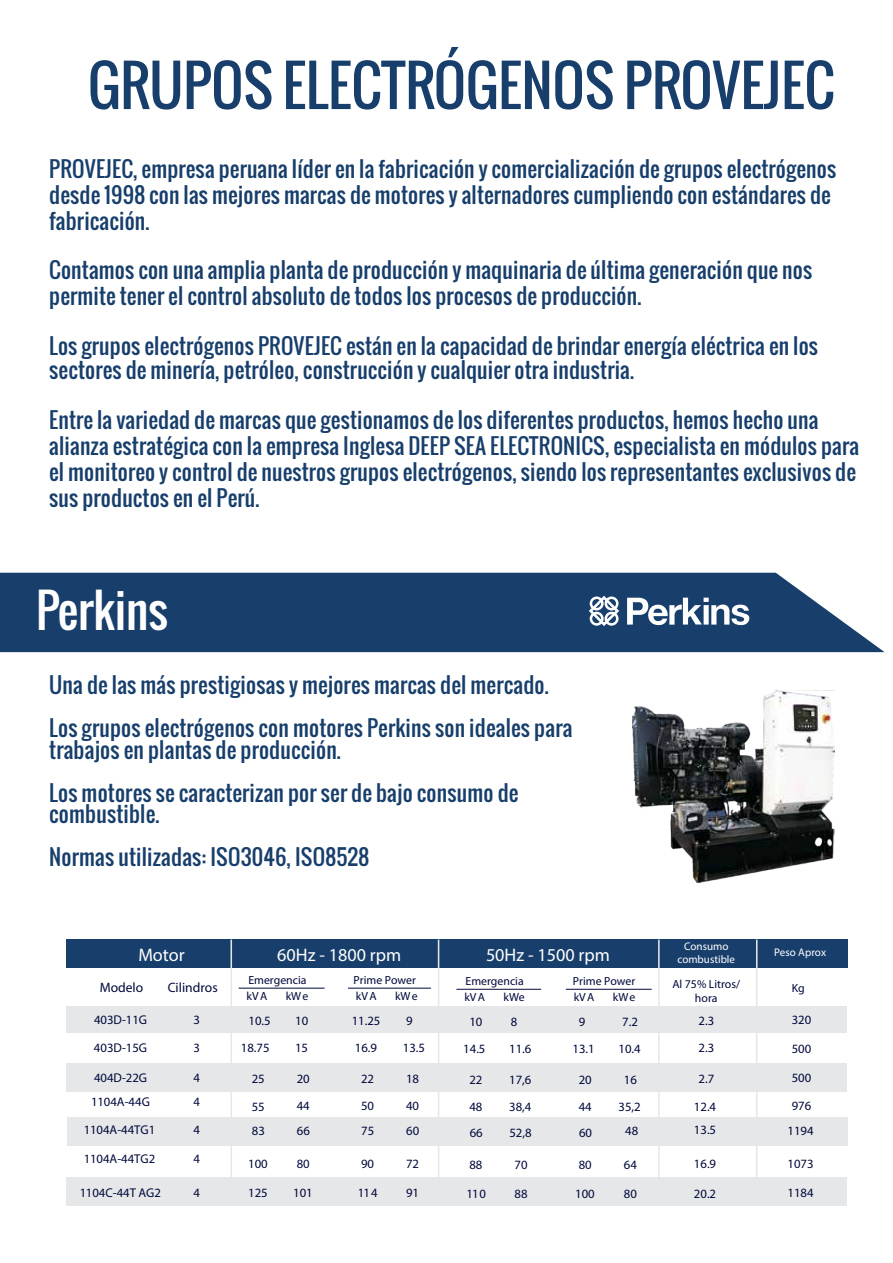
<style>
.page{position:relative;width:893px;height:1263px;background:#fff}
.page>*{position:absolute;margin:0;border:0;box-sizing:border-box;transform-origin:0 0}
.t1{font:55.35px "Oswald";color:#183f6c}
.t2{font:46.2px "Oswald";color:#fff}
.t3{font:21.6px/26.1px "Oswald";letter-spacing:.01em;color:#183f6c}
.t4{font:18.15px "Futura X Blk Cn It BT";color:#fff}
.t5{font:700 13.65px "Arial";color:#00093b}
.t6{font:12.75px/26.8px "Arial";color:#00093b}
.t7{font:700 11.85px/14.1px "Arial";color:#00093b;text-align:center}
.t8{font:11.1px/13.4px "Futura X Blk Cn It BT";color:#fff;text-align:center}
</style>
<div class="page">
<div style="left:0;top:573px;width:885px;height:79px;background:#183f6c"></div>
<svg style="left:589px;top:596px;width:30px;height:30px"></svg>
<svg style="left:627px;top:598px;width:123px;height:28px"></svg>
<img style="left:632px;top:690px;width:203px;height:192px">
<div style="left:66px;top:1177px;width:781px;height:28px;background:#e6e7e8"></div>
<div style="left:66px;top:1006px;width:781px;height:27px;background:#e6e7e8"></div>
<div style="left:67px;top:1063px;width:780px;height:28px;background:#e6e7e8"></div>
<div style="left:67px;top:1117px;width:780px;height:29px;background:#e6e7e8"></div>
<hr style="left:239px;top:988px;width:86px;height:1px;background:#00093b">
<hr style="left:456px;top:989px;width:85px;height:1px;background:#00093b">
<hr style="left:348px;top:988px;width:83px;height:1px;background:#00093b">
<hr style="left:566px;top:989px;width:86px;height:1px;background:#00093b">
<div style="left:66px;top:939px;width:781px;height:29px;background:#183f6c"></div>
<hr style="left:230px;top:939px;width:2px;height:261px;background:#e6e7e8">
<hr style="left:438px;top:939px;width:1px;height:261px;background:#e6e7e8">
<hr style="left:658px;top:939px;width:2px;height:261px;background:#e6e7e8">
<hr style="left:756px;top:939px;width:1px;height:261px;background:#e6e7e8">
<h1 class="t1" style="left:88px;top:44px;width:748px">GRUPOS ELECTRÓGENOS PROVEJEC</h1>
<p class="t3" style="left:49px;top:155px;width:789px">PROVEJEC, empresa peruana líder en la fabricación y comercialización de grupos electrógenos desde 1998 con las mejores marcas de motores y alternadores cumpliendo con estándares de fabricación.</p>
<p class="t3" style="left:49px;top:257px;width:765px">Contamos con una amplia planta de producción y maquinaria de última generación que nos permite tener el control absoluto de todos los procesos de producción.</p>
<p class="t3" style="left:49px;top:333px;width:770px;line-height:24.6px">Los grupos electrógenos PROVEJEC están en la capacidad de brindar energía eléctrica en los sectores de minería, petróleo, construcción y cualquier otra industria.</p>
<p class="t3" style="left:49px;top:406px;width:811px">Entre la variedad de marcas que gestionamos de los diferentes productos, hemos hecho una alianza estratégica con la empresa Inglesa DEEP SEA ELECTRONICS, especialista en módulos para el monitoreo y control de nuestros grupos electrógenos, siendo los representantes exclusivos de sus productos en el Perú.</p>
<h2 class="t2" style="left:36px;top:575px;width:134px">Perkins</h2>
<p class="t3" style="left:49px;top:663px;width:525px;line-height:43px">Una de las más prestigiosas y mejores marcas del mercado.<br>Los grupos electrógenos con motores Perkins son ideales para</p>
<p class="t3" style="left:49px;top:728px;width:471px;line-height:43px">trabajos en plantas de producción.<br>Los motores se caracterizan por ser de bajo consumo de</p>
<p class="t3" style="left:49px;top:792px;width:322px;line-height:43px">combustible.<br>Normas utilizadas: ISO3046, ISO8528</p>
<p class="t4" style="left:138px;top:943px;width:48px">Motor</p>
<p class="t4" style="left:277px;top:943px;width:125px">60Hz - 1800 rpm</p>
<p class="t4" style="left:486px;top:943px;width:125px">50Hz - 1500 rpm</p>
<p class="t5" style="left:100px;top:979px;width:45px">Modelo</p>
<p class="t5" style="left:168px;top:979px;width:51px">Cilindros</p>
<p class="t7" style="left:248px;top:973px;width:60px">Emergencia</p>
<p class="t7" style="left:466px;top:974px;width:60px">Emergencia</p>
<p class="t7" style="left:354px;top:973px;width:64px">Prime Power</p>
<p class="t7" style="left:573px;top:974px;width:64px">Prime Power</p>
<p class="t7" style="left:247px;top:989px;width:22px">kVA</p>
<p class="t7" style="left:286px;top:989px;width:24px">kWe</p>
<p class="t7" style="left:356px;top:989px;width:22px">kVA</p>
<p class="t7" style="left:395px;top:989px;width:24px">kWe</p>
<p class="t7" style="left:464px;top:990px;width:22px">kVA</p>
<p class="t7" style="left:503px;top:990px;width:23px">kWe</p>
<p class="t7" style="left:574px;top:990px;width:22px">kVA</p>
<p class="t7" style="left:613px;top:990px;width:24px">kWe</p>
<p class="t6" style="left:94px;top:1006px;width:55px">403D-11G</p>
<p class="t6" style="left:193px;top:1006px;width:8px">3</p>
<p class="t6" style="left:249px;top:1007px;width:24px">10.5</p>
<p class="t6" style="left:295px;top:1007px;width:15px">10</p>
<p class="t6" style="left:352px;top:1007px;width:30px">11.25</p>
<p class="t6" style="left:406px;top:1007px;width:8px">9</p>
<p class="t6" style="left:469px;top:1008px;width:15px">10</p>
<p class="t6" style="left:511px;top:1008px;width:8px">8</p>
<p class="t6" style="left:579px;top:1008px;width:8px">9</p>
<p class="t6" style="left:622px;top:1008px;width:17px">7.2</p>
<p class="t6" style="left:94px;top:1033px;width:55px">403D-15G</p>
<p class="t6" style="left:193px;top:1033px;width:8px">3</p>
<p class="t6" style="left:241px;top:1034px;width:30px">18.75</p>
<p class="t6" style="left:295px;top:1034px;width:15px">15</p>
<p class="t6" style="left:355px;top:1034px;width:24px">16.9</p>
<p class="t6" style="left:403px;top:1034px;width:24px">13.5</p>
<p class="t6" style="left:463px;top:1035px;width:24px">14.5</p>
<p class="t6" style="left:509px;top:1035px;width:24px">11.6</p>
<p class="t6" style="left:573px;top:1035px;width:24px">13.1</p>
<p class="t6" style="left:618px;top:1035px;width:24px">10.4</p>
<p class="t6" style="left:91px;top:1066px;width:60px;line-height:23.7px">404D-22G<br>1104A-44G</p>
<p class="t6" style="left:84px;top:1116px;width:73px">1104A-44TG1</p>
<p class="t6" style="left:84px;top:1145px;width:73px">1104A-44TG2</p>
<p class="t6" style="left:80px;top:1179px;width:83px">1104C-44T AG2</p>
<p class="t6" style="left:193px;top:1066px;width:8px;line-height:23.7px">4<br>4</p>
<p class="t6" style="left:193px;top:1116px;width:8px">4</p>
<p class="t6" style="left:193px;top:1145px;width:8px">4</p>
<p class="t6" style="left:193px;top:1179px;width:8px">4</p>
<p class="t6" style="left:252px;top:1065px;width:15px">25</p>
<p class="t6" style="left:252px;top:1095px;width:15px;line-height:23.9px">55<br>83</p>
<p class="t6" style="left:248px;top:1150px;width:21px">100</p>
<p class="t6" style="left:248px;top:1179px;width:21px">125</p>
<p class="t6" style="left:297px;top:1065px;width:15px">20<br>44</p>
<p class="t6" style="left:297px;top:1117px;width:15px">66</p>
<p class="t6" style="left:297px;top:1150px;width:15px">80</p>
<p class="t6" style="left:293px;top:1179px;width:21px">101</p>
<p class="t6" style="left:361px;top:1065px;width:15px">22<br>50</p>
<p class="t6" style="left:361px;top:1117px;width:15px">75</p>
<p class="t6" style="left:361px;top:1150px;width:15px">90</p>
<p class="t6" style="left:358px;top:1179px;width:21px">114</p>
<p class="t6" style="left:406px;top:1065px;width:15px">18<br>40</p>
<p class="t6" style="left:406px;top:1117px;width:15px">60</p>
<p class="t6" style="left:406px;top:1150px;width:15px">72</p>
<p class="t6" style="left:406px;top:1179px;width:15px">91</p>
<p class="t6" style="left:469px;top:1066px;width:15px">22<br>48</p>
<p class="t6" style="left:470px;top:1118px;width:15px">66</p>
<p class="t6" style="left:469px;top:1151px;width:15px">88</p>
<p class="t6" style="left:466px;top:1180px;width:21px">110</p>
<p class="t6" style="left:509px;top:1066px;width:24px">17,6<br>38,4</p>
<p class="t6" style="left:509px;top:1118px;width:24px">52,8</p>
<p class="t6" style="left:514px;top:1151px;width:15px">70</p>
<p class="t6" style="left:514px;top:1180px;width:15px">88</p>
<p class="t6" style="left:579px;top:1066px;width:15px">20<br>44</p>
<p class="t6" style="left:579px;top:1118px;width:15px">60</p>
<p class="t6" style="left:579px;top:1151px;width:15px">80</p>
<p class="t6" style="left:575px;top:1180px;width:21px">100</p>
<p class="t6" style="left:618px;top:1066px;width:24px;text-align:center">16<br>35,2</p>
<p class="t6" style="left:625px;top:1117px;width:15px">48</p>
<p class="t6" style="left:624px;top:1151px;width:15px">64</p>
<p class="t6" style="left:624px;top:1180px;width:15px">80</p>
<p class="t8" style="left:677px;top:939px;width:59px">Consumo combustible</p>
<p class="t7" style="left:672px;top:976px;width:69px">Al 75% Litros/ hora</p>
<p class="t6" style="left:699px;top:1007px;width:17px">2.3<br>2.3</p>
<p class="t6" style="left:699px;top:1065px;width:17px">2.7</p>
<p class="t6" style="left:694px;top:1095px;width:24px;line-height:23px">12.4<br>13.5</p>
<p class="t6" style="left:694px;top:1150px;width:24px">16.9</p>
<p class="t6" style="left:694px;top:1180px;width:24px">20.2</p>
<p class="t8" style="left:774px;top:945px;width:54px">Peso Aprox</p>
<p class="t7" style="left:792px;top:981px;width:14px">Kg</p>
<p class="t6" style="left:792px;top:1006px;width:21px">320</p>
<p class="t6" style="left:792px;top:1035px;width:21px">500</p>
<p class="t6" style="left:792px;top:1064px;width:21px;line-height:27.8px">500<br>976</p>
<p class="t6" style="left:788px;top:1117px;width:28px">1194</p>
<p class="t6" style="left:788px;top:1150px;width:28px">1073</p>
<p class="t6" style="left:788px;top:1179px;width:28px">1184</p>
</div>
